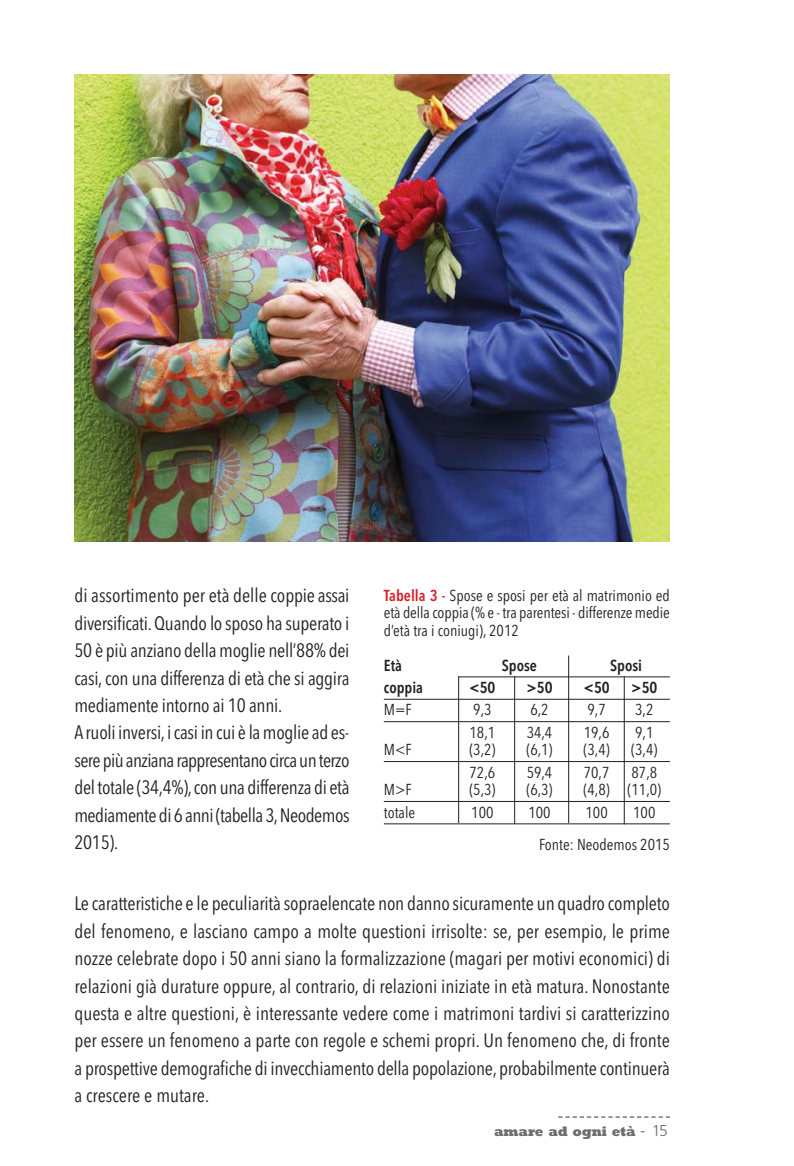
<style>
.page{position:relative;width:794px;height:1166px;background:#fff}
.page>*{position:absolute;margin:0;border:0;box-sizing:border-box;transform-origin:0 0}
.t1{font:19.25px/27.5px "Avenir Next Condensed";letter-spacing:-.015em;color:#231f20;text-align:justify}
.t2{font:15.75px/17.5px "Avenir Next Condensed";color:#231f20;text-align:justify}
.t3{font:600 15.75px "Avenir Next Condensed";color:#231f20}
.t4{font:800 14px "Rockwell";color:#6d6e70;scale:.9 1}
.s1{font-weight:600;color:#d42027}
.s2{font-family:"Frutiger";font-weight:300;font-size:15.75px}
</style>
<div class="page">
<svg style="left:558px;top:1116px;width:112px;height:2px"></svg>
<img style="left:74px;top:74px;width:596px;height:467px">
<hr style="left:458px;top:676px;width:212px;height:1px;background:#231f20">
<hr style="left:384px;top:699px;width:286px;height:1px;background:#231f20">
<hr style="left:384px;top:721px;width:286px;height:1px;background:#231f20">
<hr style="left:384px;top:761px;width:286px;height:1px;background:#231f20">
<hr style="left:384px;top:801px;width:286px;height:1px;background:#231f20">
<hr style="left:384px;top:823px;width:286px;height:1px;background:#231f20">
<hr style="left:624px;top:676px;width:1px;height:148px;background:#231f20">
<hr style="left:568px;top:655px;width:1px;height:168px;background:#231f20">
<hr style="left:514px;top:676px;width:1px;height:148px;background:#231f20">
<hr style="left:458px;top:676px;width:1px;height:147px;background:#231f20">
<p class="t1" style="left:74px;top:583px;width:277px;text-align:left">di assortimento per età delle coppie assai diversificati. Quando lo sposo ha superato i 50 è più anziano della moglie nell’88% dei casi, con una differenza di età che si aggira mediamente intorno ai 10 anni.<br>A ruoli inversi, i casi in cui è la moglie ad es&shy;sere più anziana rappresentano circa un terzo del totale (34,4%), con una differenza di età mediamente di 6 anni (tabella 3, Neodemos 2015).</p>
<p class="t2" style="left:384px;top:588px;width:288px"><span class="s1">Tabella 3 -</span> Spose e sposi per età al matrimonio ed età della coppia (% e - tra parentesi - differenze medie d’età tra i coniugi), 2012</p>
<p class="t3" style="left:384px;top:656px;width:20px">Età</p>
<p class="t3" style="left:502px;top:656px;width:37px">Spose</p>
<p class="t3" style="left:610px;top:656px;width:34px">Sposi</p>
<p class="t3" style="left:384px;top:678px;width:41px">coppia</p>
<p class="t3" style="left:469px;top:678px;width:28px">&lt;50</p>
<p class="t3" style="left:526px;top:678px;width:28px">&gt;50</p>
<p class="t3" style="left:583px;top:678px;width:28px">&lt;50</p>
<p class="t3" style="left:631px;top:678px;width:28px">&gt;50</p>
<p class="t2" style="left:384px;top:702px;width:29px">M=F</p>
<p class="t2" style="left:473px;top:702px;width:20px">9,3</p>
<p class="t2" style="left:530px;top:702px;width:20px">6,2</p>
<p class="t2" style="left:587px;top:702px;width:20px">9,7</p>
<p class="t2" style="left:635px;top:702px;width:20px">3,2</p>
<p class="t2" style="left:469px;top:725px;width:27px">18,1</p>
<p class="t2" style="left:527px;top:725px;width:27px">34,4</p>
<p class="t2" style="left:584px;top:725px;width:27px">19,6</p>
<p class="t2" style="left:635px;top:725px;width:20px">9,1</p>
<p class="t2" style="left:384px;top:742px;width:29px">M&lt;F</p>
<p class="t2" style="left:469px;top:742px;width:28px">(3,2)</p>
<p class="t2" style="left:526px;top:742px;width:28px">(6,1)</p>
<p class="t2" style="left:583px;top:742px;width:28px">(3,4)</p>
<p class="t2" style="left:631px;top:742px;width:28px">(3,4)</p>
<p class="t2" style="left:469px;top:765px;width:27px">72,6</p>
<p class="t2" style="left:527px;top:765px;width:27px">59,4</p>
<p class="t2" style="left:584px;top:765px;width:27px">70,7</p>
<p class="t2" style="left:631px;top:765px;width:27px">87,8</p>
<p class="t2" style="left:384px;top:782px;width:29px">M&gt;F</p>
<p class="t2" style="left:469px;top:782px;width:28px">(5,3)</p>
<p class="t2" style="left:526px;top:782px;width:28px">(6,3)</p>
<p class="t2" style="left:583px;top:782px;width:79px">(4,8) (11,0)</p>
<p class="t2" style="left:384px;top:805px;width:33px">totale</p>
<p class="t2" style="left:471px;top:805px;width:24px">100</p>
<p class="t2" style="left:528px;top:805px;width:24px">100</p>
<p class="t2" style="left:585px;top:805px;width:24px">100</p>
<p class="t2" style="left:539px;top:797px;width:132px;line-height:32.6px;text-indent:94px">100<br>Fonte: Neodemos 2015</p>
<p class="t1" style="left:74px;top:891px;width:597px">Le caratteristiche e le peculiarità sopraelencate non danno sicuramente un quadro completo del fenomeno, e lasciano campo a molte questioni irrisolte: se, per esempio, le prime nozze celebrate dopo i 50 anni siano la formalizzazione (magari per motivi economici) di relazioni già durature oppure, al contrario, di relazioni iniziate in età matura. Nonostante questa e altre questioni, è interessante vedere come i matrimoni tardivi si caratterizzino per essere un fenomeno a parte con regole e schemi propri. Un fenomeno che, di fronte a prospettive demografiche di invecchiamento della popolazione, probabilmente continuerà a crescere e mutare.</p>
<p class="t4" style="left:494px;top:1126px;width:194px">amare ad ogni età <span class="s2">- 15</span></p>
</div>
